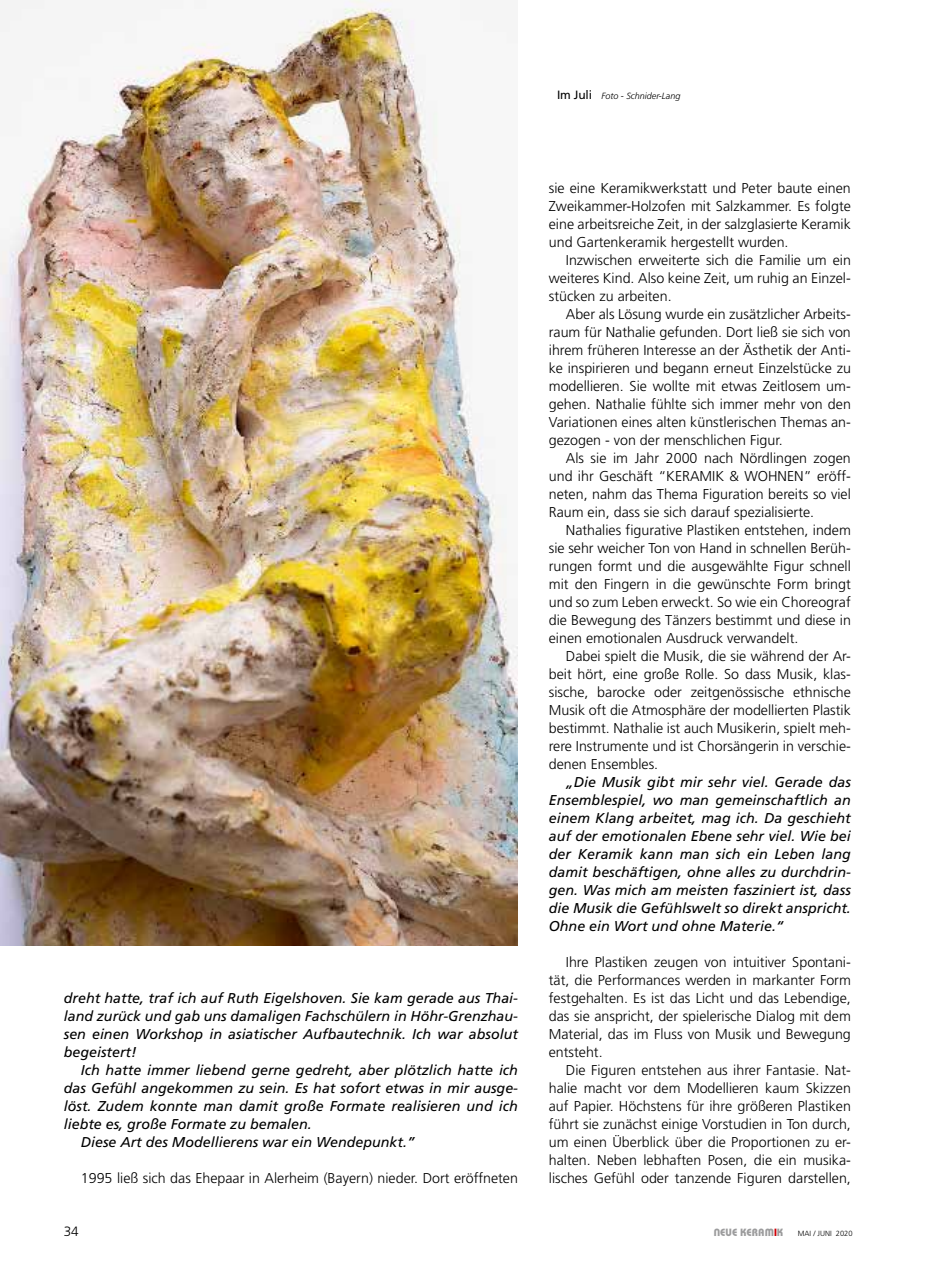
<style>
.page{position:relative;width:936px;height:1276px;background:#fff}
.page>*{position:absolute;margin:0;border:0;box-sizing:border-box;transform-origin:0 0}
.t1{font:300 14.25px/18px "Frutiger";color:#000;text-align:justify}
.t2{font:italic 14.25px/18px "Frutiger";color:#000;text-align:justify}
.t3{font:300 13.5px "Frutiger";color:#000}
.t4{font:10.5px "Keramik";color:#9c9c9d}
.t5{font:italic 300 9px "Frutiger";color:#000}
.t6{font:300 7.5px "Frutiger";color:#000}
.s1{font-weight:400;font-style:normal;font-size:12px}
.s2{color:#ce0107}
</style>
<div class="page">
<img style="left:0;top:0;width:518px;height:945px">
<p class="t5" style="left:557px;top:90px;width:125px"><span class="s1">Im Juli</span> Foto - Schnider-Lang</p>
<p class="t2" style="left:64px;top:989px;width:455px">dreht hatte, traf ich auf Ruth Eigelshoven. Sie kam gerade aus Thai&shy;land zurück und gab uns damaligen Fachschülern in Höhr-Grenzhau&shy;sen einen Workshop in asiatischer Aufbautechnik. Ich war absolut begeistert!</p>
<p class="t2" style="left:81px;top:1061px;width:438px">Ich hatte immer liebend gerne gedreht, aber plötzlich hatte ich</p>
<p class="t2" style="left:64px;top:1079px;width:455px">das Gefühl angekommen zu sein. Es hat sofort etwas in mir ausge-</p>
<p class="t2" style="left:64px;top:1097px;width:455px">löst. Zudem konnte man damit große Formate realisieren und ich</p>
<p class="t2" style="left:64px;top:1115px;width:249px">liebte es, große Formate zu bemalen.</p>
<p class="t2" style="left:81px;top:1133px;width:335px">Diese Art des Modellierens war ein Wendepunkt.”</p>
<p class="t1" style="left:81px;top:1169px;width:438px">1995 ließ sich das Ehepaar in Alerheim (Bayern) nieder. Dort eröffneten</p>
<p class="t1" style="left:549px;top:179px;width:303px">sie eine Keramikwerkstatt und Peter baute einen Zweikammer-Holzofen mit Salzkammer. Es folgte eine arbeitsreiche Zeit, in der salzglasierte Keramik und Gartenkeramik hergestellt wurden.</p>
<p class="t1" style="left:549px;top:251px;width:303px;text-indent:17px">Inzwischen erweiterte sich die Familie um ein weiteres Kind. Also keine Zeit, um ruhig an Einzel&shy;stücken zu arbeiten.</p>
<p class="t1" style="left:549px;top:305px;width:303px;text-indent:17px">Aber als Lösung wurde ein zusätzlicher Arbeits&shy;raum für Nathalie gefunden. Dort ließ sie sich von ihrem früheren Interesse an der Ästhetik der Anti&shy;ke inspirieren und begann erneut Einzelstücke zu modellieren. Sie wollte mit etwas Zeitlosem um&shy;gehen. Nathalie fühlte sich immer mehr von den Variationen eines alten künstlerischen Themas an&shy;gezogen - von der menschlichen Figur.</p>
<p class="t1" style="left:549px;top:449px;width:303px;text-indent:17px">Als sie im Jahr 2000 nach Nördlingen zogen und ihr Geschäft “KERAMI K &amp; WOHNEN” eröff&shy;neten, nahm das Thema Figuration bereits so viel Raum ein, dass sie sich darauf spezialisierte.</p>
<p class="t1" style="left:549px;top:521px;width:303px;text-indent:17px">Nathalies figurative Plastiken entstehen, indem sie sehr weicher Ton von Hand in schnellen Berüh&shy;rungen formt und die ausgewählte Figur schnell mit den Fingern in die gewünschte Form bringt und so zum Leben erweckt. So wie ein Choreograf die Bewegung des Tänzers bestimmt und diese in einen emotionalen Ausdruck verwandelt.</p>
<p class="t1" style="left:549px;top:647px;width:303px;text-indent:17px">Dabei spielt die M usik, die sie während der Ar&shy;beit hört, eine große Rolle. So dass M usik, klas&shy;sische, barocke oder zeitgenössische ethnische M usik oft die Atmosphäre der modellierten Plastik bestimmt. Nathalie ist auch M usikerin, spielt meh&shy;rere Instrumente und ist Chorsängerin in verschie&shy;denen Ensembles.</p>
<p class="t2" style="left:549px;top:773px;width:303px;text-indent:17px">„Die Musik gibt mir sehr viel. Gerade das Ensemblespiel, wo man gemeinschaftlich an einem Klang arbeitet, mag ich. Da geschieht auf der emotionalen Ebene sehr viel. Wie bei der Keramik kann man sich ein Leben lang damit beschäftigen, ohne alles zu durchdrin&shy;gen. Was mich am meisten fasziniert ist, dass die Musik die Gefühlswelt so direkt anspricht.<br>Ohne ein Wort und ohne Materie.“</p>
<p class="t1" style="left:549px;top:953px;width:303px;text-indent:17px">Ihre Plastiken zeugen von intuitiver Spontani&shy;tät, die Performances werden in markanter Form festgehalten. Es ist das Licht und das Lebendige, das sie anspricht, der spielerische Dialog mit dem Material, das im Fluss von M usik und Bewegung entsteht.</p>
<p class="t1" style="left:549px;top:1061px;width:303px;text-indent:17px">Die Figuren entstehen aus ihrer Fantasie. Nat&shy;halie macht vor dem Modellieren kaum Skizzen auf Papier. Höchstens für ihre größeren Plastiken führt sie zunächst einige Vorstudien in Ton durch, um einen Überblick über die Proportionen zu er&shy;halten. Neben lebhaften Posen, die ein musika&shy;lisches Gefühl oder tanzende Figuren darstellen,</p>
<p class="t3" style="left:64px;top:1223px;width:17px">34</p>
<p class="t4" style="left:713px;top:1225px;width:71px">NEUE KERAM<span class="s2">I</span>K</p>
<p class="t6" style="left:797px;top:1229px;width:56px">mAi / Juni 2020</p>
</div>
